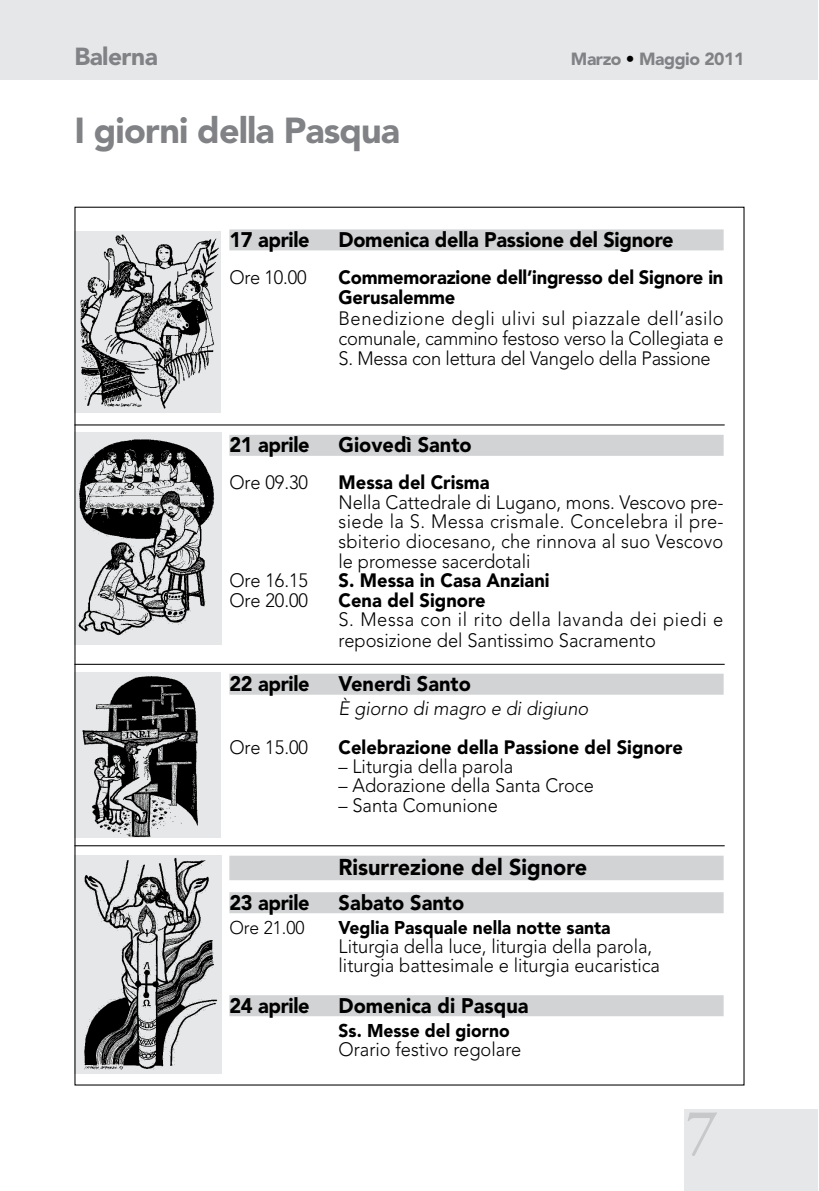
<style>
.page{position:relative;width:819px;height:1191px;background:#fff}
.page>*{position:absolute;margin:0;border:0;box-sizing:border-box;transform-origin:0 0}
.t1{font:600 63px "Adobe Garamond Pro";color:#c7c8ca}
.t2{font:900 35.88px "Avenir";letter-spacing:-.025em;color:#808285}
.t3{font:900 24.5px "Avenir";letter-spacing:-.025em;color:#808285}
.t4{font:900 22.75px "Avenir";color:#000;scale:.95 1}
.t5{font:900 21px "Avenir";letter-spacing:-.015em;color:#000;scale:.95 1}
.t6{font:300 19.25px/19.6px "Avenir";color:#000;text-align:justify;scale:.95 1}
.t7{font:900 19.25px/20.1px "Avenir";color:#000;scale:.95 1}
.t8{font:italic 300 19.25px "Avenir";color:#000;scale:.95 1}
.t9{font:900 18.38px "Avenir";color:#000;scale:.95 1}
.t10{font:300 18.38px "Avenir";color:#000;scale:.95 1}
.t11{font:900 17.5px "Avenir";letter-spacing:-.025em;color:#808285}
</style>
<div class="page">
<div style="left:0;top:1px;width:817px;height:78px;background:#e6e7e8"></div>
<div style="left:685px;top:1109px;width:132px;height:82px;background:#e6e7e8"></div>
<div style="left:74px;top:855px;width:147px;height:218px;background:#e6e7e8"></div>
<img style="left:84px;top:857px;width:134px;height:212px">
<div style="left:74px;top:672px;width:147px;height:166px;background:#e6e7e8"></div>
<img style="left:82px;top:676px;width:116px;height:161px">
<div style="left:74px;top:432px;width:148px;height:212px;background:#e6e7e8"></div>
<img style="left:79px;top:439px;width:136px;height:196px">
<div style="left:74px;top:231px;width:147px;height:182px;background:#e6e7e8"></div>
<img style="left:80px;top:234px;width:139px;height:175px">
<div style="left:229px;top:229px;width:494px;height:21px;background:#d1d3d4"></div>
<div style="left:229px;top:435px;width:494px;height:21px;background:#d1d3d4"></div>
<div style="left:229px;top:673px;width:494px;height:21px;background:#d1d3d4"></div>
<div style="left:229px;top:855px;width:494px;height:25px;background:#d1d3d4"></div>
<div style="left:229px;top:892px;width:494px;height:21px;background:#d1d3d4"></div>
<div style="left:229px;top:995px;width:494px;height:21px;background:#d1d3d4"></div>
<hr style="left:74px;top:424px;width:650px;height:1px;background:#000">
<hr style="left:74px;top:664px;width:650px;height:1px;background:#000">
<hr style="left:74px;top:845px;width:650px;height:1px;background:#000">
<p class="t3" style="left:74px;top:42px;width:85px">Balerna</p>
<p class="t11" style="left:571px;top:48px;width:175px">Marzo Maggio 2011</p>
<h2 class="t2" style="left:74px;top:108px;width:327px">I giorni della Pasqua</h2>
<p class="t5" style="left:229px;top:227px;width:86px">17 aprile</p>
<p class="t5" style="left:338px;top:227px;width:354px">Domenica della Passione del Signore</p>
<p class="t6" style="left:229px;top:268px;width:83px">Ore 10.00</p>
<p class="t7" style="left:338px;top:267px;width:406px">Commemorazione dell’ingresso del Signore in<br>Gerusalemme</p>
<p class="t6" style="left:338px;top:308px;width:407px;line-height:20.1px">Benedizione degli ulivi sul piazzale dell’asilo comunale, cammino festoso verso la Collegiata e S. Messa con lettura del Vangelo della Passione</p>
<p class="t5" style="left:229px;top:432px;width:86px">21 aprile</p>
<p class="t5" style="left:338px;top:432px;width:141px">Giovedì Santo</p>
<p class="t6" style="left:229px;top:473px;width:84px">Ore 09.30</p>
<p class="t7" style="left:338px;top:472px;width:160px">Messa del Crisma</p>
<p class="t6" style="left:338px;top:492px;width:407px">Nella Cattedrale di Lugano, mons. Vescovo pre&shy;siede la S. Messa crismale. Concelebra il pre&shy;sbiterio diocesano, che rinnova al suo Vescovo le promesse sacerdotali</p>
<p class="t6" style="left:229px;top:571px;width:84px">Ore 16.15</p>
<p class="t7" style="left:338px;top:570px;width:224px">S. Messa in Casa Anziani</p>
<p class="t6" style="left:229px;top:590px;width:84px">Ore 20.00</p>
<p class="t7" style="left:338px;top:590px;width:156px">Cena del Signore</p>
<p class="t6" style="left:338px;top:609px;width:406px;line-height:21px">S. Messa con il rito della lavanda dei piedi e reposizione del Santissimo Sacramento</p>
<p class="t5" style="left:229px;top:671px;width:86px">22 aprile</p>
<p class="t5" style="left:338px;top:671px;width:141px">Venerdì Santo</p>
<p class="t8" style="left:338px;top:697px;width:264px">È giorno di magro e di digiuno</p>
<p class="t6" style="left:229px;top:737px;width:84px">Ore 15.00</p>
<p class="t7" style="left:338px;top:737px;width:364px">Celebrazione della Passione del Signore</p>
<p class="t6" style="left:338px;top:757px;width:185px">– Liturgia della parola</p>
<p class="t6" style="left:338px;top:776px;width:270px">– Adorazione della Santa Croce</p>
<p class="t6" style="left:338px;top:795px;width:169px">– Santa Comunione</p>
<p class="t4" style="left:338px;top:853px;width:263px">Risurrezione del Signore</p>
<p class="t5" style="left:229px;top:889px;width:86px">23 aprile</p>
<p class="t5" style="left:338px;top:889px;width:134px">Sabato Santo</p>
<p class="t10" style="left:229px;top:917px;width:81px">Ore 21.00</p>
<p class="t9" style="left:338px;top:916px;width:288px">Veglia Pasquale nella notte santa</p>
<p class="t6" style="left:338px;top:937px;width:340px">Liturgia della luce, liturgia della parola, liturgia battesimale e liturgia eucaristica</p>
<p class="t5" style="left:229px;top:992px;width:86px">24 aprile</p>
<p class="t5" style="left:338px;top:992px;width:201px">Domenica di Pasqua</p>
<p class="t9" style="left:338px;top:1019px;width:182px">Ss. Messe del giorno</p>
<p class="t6" style="left:338px;top:1039px;width:194px">Orario festivo regolare</p>
<h1 class="t1" style="left:685px;top:1095px;width:34px">7</h1>
</div>
